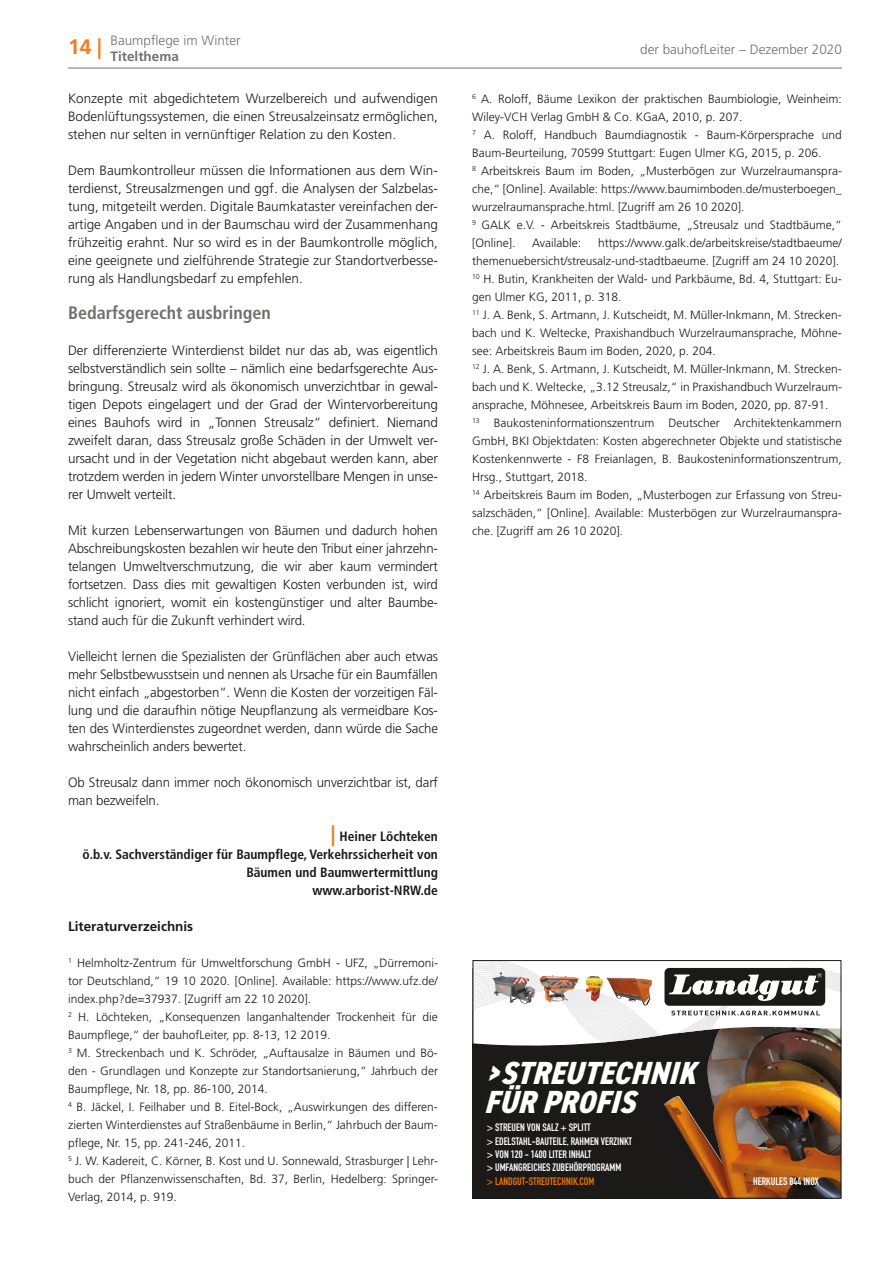
<style>
.page{position:relative;width:893px;height:1263px;background:#fff}
.page>*{position:absolute;margin:0;border:0;box-sizing:border-box;transform-origin:0 0}
.t1{font:italic 800 condensed 31.95px/29.4px "DIN2014";color:#fff}
.t2{font:700 21px "Frutiger LT";color:#f07e25}
.t3{font:700 condensed 18px "Frutiger LT";color:#70706f}
.t4{font:300 13.5px/18px "Frutiger LT";letter-spacing:-.01em;color:#1b1a19;text-align:justify}
.t5{font:700 condensed 13.5px/18px "Frutiger LT";color:#1b1a19;text-align:right}
.t6{font:300 13.5px "Frutiger LT";color:#70706f}
.t7{font:700 13.5px "Frutiger LT";color:#1b1a19}
.t8{font:700 13.5px "Frutiger LT";color:#70706f}
.t9{font:300 12px/18px "Frutiger LT";color:#1b1a19}
.t10{font:700 10.65px/13.4px "DIN Condensed";color:#fff}
.t11{font:700 10.65px "DIN Condensed";color:#ee7206}
.s1{font-stretch:normal;font-size:21px;color:#f07e25}
</style>
<div class="page">
<hr style="left:68px;top:68px;width:774px;height:1px;background:#70706f">
<div style="left:473px;top:968px;width:368px;height:230px;background:#1b1a19"></div>
<img style="left:664px;top:1051px;width:175px;height:145px">
<svg style="left:475px;top:962px;width:364px;height:89px"></svg>
<img style="left:539px;top:975px;width:40px;height:27px">
<img style="left:586px;top:975px;width:17px;height:26px">
<img style="left:492px;top:972px;width:43px;height:32px">
<div style="left:473px;top:960px;width:368px;height:238px;border:1px solid #1b1a19"></div>
<img style="left:606px;top:978px;width:46px;height:27px">
<p class="t6" style="left:111px;top:32px;width:132px">Baumpflege im Winter</p>
<p class="t8" style="left:111px;top:48px;width:70px">Titelthema</p>
<p class="t4" style="left:68px;top:90px;width:371px">Konzepte mit abgedichtetem Wurzelbereich und aufwendigen Bodenlüftungssystemen, die einen Streusalzeinsatz ermöglichen, stehen nur selten in vernünftiger Relation zu den Kosten.</p>
<p class="t4" style="left:68px;top:162px;width:371px">Dem Baumkontrolleur müssen die Informationen aus dem Win&shy;terdienst, Streusalzmengen und ggf. die Analysen der Salzbelas&shy;tung, mitgeteilt werden. Digitale Baumkataster vereinfachen der&shy;artige Angaben und in der Baumschau wird der Zusammenhang frühzeitig erahnt. Nur so wird es in der Baumkontrolle möglich, eine geeignete und zielführende Strategie zur Standortverbesse&shy;rung als Handlungsbedarf zu empfehlen.</p>
<h3 class="t3" style="left:68px;top:302px;width:204px">Bedarfsgerecht ausbringen</h3>
<p class="t4" style="left:68px;top:342px;width:371px">Der differenzierte Winterdienst bildet nur das ab, was eigentlich selbstverständlich sein sollte – nämlich eine bedarfsgerechte Aus&shy;bringung. Streusalz wird als ökonomisch unverzichtbar in gewal&shy;tigen Depots eingelagert und der Grad der Wintervorbereitung eines Bauhofs wird in „Tonnen Streusalz“ definiert. Niemand zweifelt daran, dass Streusalz große Schäden in der Umwelt ver&shy;ursacht und in der Vegetation nicht abgebaut werden kann, aber trotzdem werden in jedem Winter unvorstellbare Mengen in unse&shy;rer Umwelt verteilt.</p>
<p class="t4" style="left:68px;top:522px;width:371px">Mit kurzen Lebenserwartungen von Bäumen und dadurch hohen Abschreibungskosten bezahlen wir heute den Tribut einer jahrzehn&shy;telangen Umweltverschmutzung, die wir aber kaum vermindert fortsetzen. Dass dies mit gewaltigen Kosten verbunden ist, wird schlicht ignoriert, womit ein kostengünstiger und alter Baumbe&shy;stand auch für die Zukunft verhindert wird.</p>
<p class="t4" style="left:68px;top:648px;width:371px">Vielleicht lernen die Spezialisten der Grünflächen aber auch etwas mehr Selbstbewusstsein und nennen als Ursache für ein Baumfällen nicht einfach „abgestorben“. Wenn die Kosten der vorzeitigen Fäl&shy;lung und die daraufhin nötige Neupflanzung als vermeidbare Kos&shy;ten des Winterdienstes zugeordnet werden, dann würde die Sache wahrscheinlich anders bewertet.</p>
<p class="t4" style="left:68px;top:774px;width:371px">Ob Streusalz dann immer noch ökonomisch unverzichtbar ist, darf man bezweifeln.</p>
<p class="t5" style="left:82px;top:827px;width:357px"><span class="s1">|</span> Heiner Löchteken<br>ö.b.v. Sachverständiger für Baumpflege, Verkehrssicherheit von Bäumen und Baumwertermittlung<br>www.arborist-NRW.de</p>
<p class="t7" style="left:68px;top:918px;width:127px">Literaturverzeichnis</p>
<p class="t9" style="left:68px;top:954px;width:371px"><sup>1</sup> Helmholtz-Zentrum für Umweltforschung GmbH - UFZ, „Dürremoni&shy;tor Deutschland,“ 19 10 2020. [Online]. Available: https://www.ufz.de/ index.php?de=37937. [Zugriff am 22 10 2020].<br><sup>2</sup> H. Löchteken, „Konsequenzen langanhaltender Trockenheit für die Baumpflege,“ der bauhofLeiter, pp. 8-13, 12 2019.<br><sup>3</sup> M. Streckenbach und K. Schröder, „Auftausalze in Bäumen und Bö&shy;den - Grundlagen und Konzepte zur Standortsanierung,“ Jahrbuch der Baumpflege, Nr. 18, pp. 86-100, 2014.<br><sup>4</sup> B. Jäckel, I. Feilhaber und B. Eitel-Bock, „Auswirkungen des differen&shy;zierten Winterdienstes auf Straßenbäume in Berlin,“ Jahrbuch der Baum&shy;pflege, Nr. 15, pp. 241-246, 2011.<br><sup>5</sup> J. W. Kadereit, C. Körner, B. Kost und U. Sonnewald, Strasburger | Lehr&shy;buch der Pflanzenwissenschaften, Bd. 37, Berlin, Hedelberg: Springer-Verlag, 2014, p. 919.</p>
<h2 class="t2" style="left:68px;top:34px;width:35px">14 |</h2>
<p class="t6" style="left:640px;top:41px;width:203px">der bauhofLeiter – Dezember 2020</p>
<p class="t9" style="left:472px;top:90px;width:371px"><sup>6</sup> A. Roloff, Bäume Lexikon der praktischen Baumbiologie, Weinheim:<br>Wiley-VCH Verlag GmbH &amp; Co. KGaA, 2010, p. 207.<br><sup>7</sup> A. Roloff, Handbuch Baumdiagnostik - Baum-Körpersprache und Baum-Beurteilung, 70599 Stuttgart: Eugen Ulmer KG, 2015, p. 206.<br><sup>8</sup> Arbeitskreis Baum im Boden, „Musterbögen zur Wurzelraumanspra&shy;che,“ [Online]. Available: https://www.baumimboden.de/musterboegen_ wurzelraumansprache.html. [Zugriff am 26 10 2020].<br><sup>9</sup> GALK e.V. - Arbeitskreis Stadtbäume, „Streusalz und Stadtbäume,“ [Online].</p>
<p class="t9" style="left:472px;top:234px;width:371px;text-indent:126px">https://www.galk.de/arbeitskreise/stadtbaeume/ themenuebersicht/streusalz-und-stadtbaeume. [Zugriff am 24 10 2020].<br><sup>10</sup> H. Butin, Krankheiten der Wald- und Parkbäume, Bd. 4, Stuttgart: Eu&shy;gen Ulmer KG, 2011, p. 318.<br><sup>11</sup> J. A. Benk, S. Artmann, J. Kutscheidt, M. Müller-Inkmann, M. Strecken&shy;bach und K. Weltecke, Praxishandbuch Wurzelraumansprache, Möhne&shy;see: Arbeitskreis Baum im Boden, 2020, p. 204.<br><sup>12</sup> J. A. Benk, S. Artmann, J. Kutscheidt, M. Müller-Inkmann, M. Strecken&shy;bach und K. Weltecke, „3.12 Streusalz,“ in Praxishandbuch Wurzelraum&shy;ansprache, Möhnesee, Arbeitskreis Baum im Boden, 2020, pp. 87-91.<br><sup>13</sup> Baukosteninformationszentrum Deutscher Architektenkammern GmbH, BKI Objektdaten: Kosten abgerechneter Objekte und statistische Kostenkennwerte - F8 Freianlagen, B. Baukosteninformationszentrum, Hrsg., Stuttgart, 2018.<br><sup>14</sup> Arbeitskreis Baum im Boden, „Musterbogen zur Erfassung von Streu&shy;salzschäden,“ [Online]. Available: Musterbögen zur Wurzelraumanspra&shy;che. [Zugriff am 26 10 2020].</p>
<p class="t9" style="left:532px;top:234px;width:51px">Available:</p>
<h1 class="t1" style="left:484px;top:1058px;width:225px">&gt;STREUTECHNIK<br>FÜR PROFIS</h1>
<p class="t10" style="left:487px;top:1121px;width:147px">&gt; STREUEN VON SALZ + SPLITT<br>&gt; EDELSTAHL-BAUTEILE, RAHMEN VERZINKT &gt; VON 120 - 1400 LITER INHALT<br>&gt; UMFANGREICHES ZUBEHÖRPROGRAMM</p>
<p class="t11" style="left:487px;top:1174px;width:109px">&gt; LANDGUT-STREUTECHNIK.COM</p>
<p class="t10" style="left:753px;top:1174px;width:67px">HERKULES 844 INOX</p>
</div>
